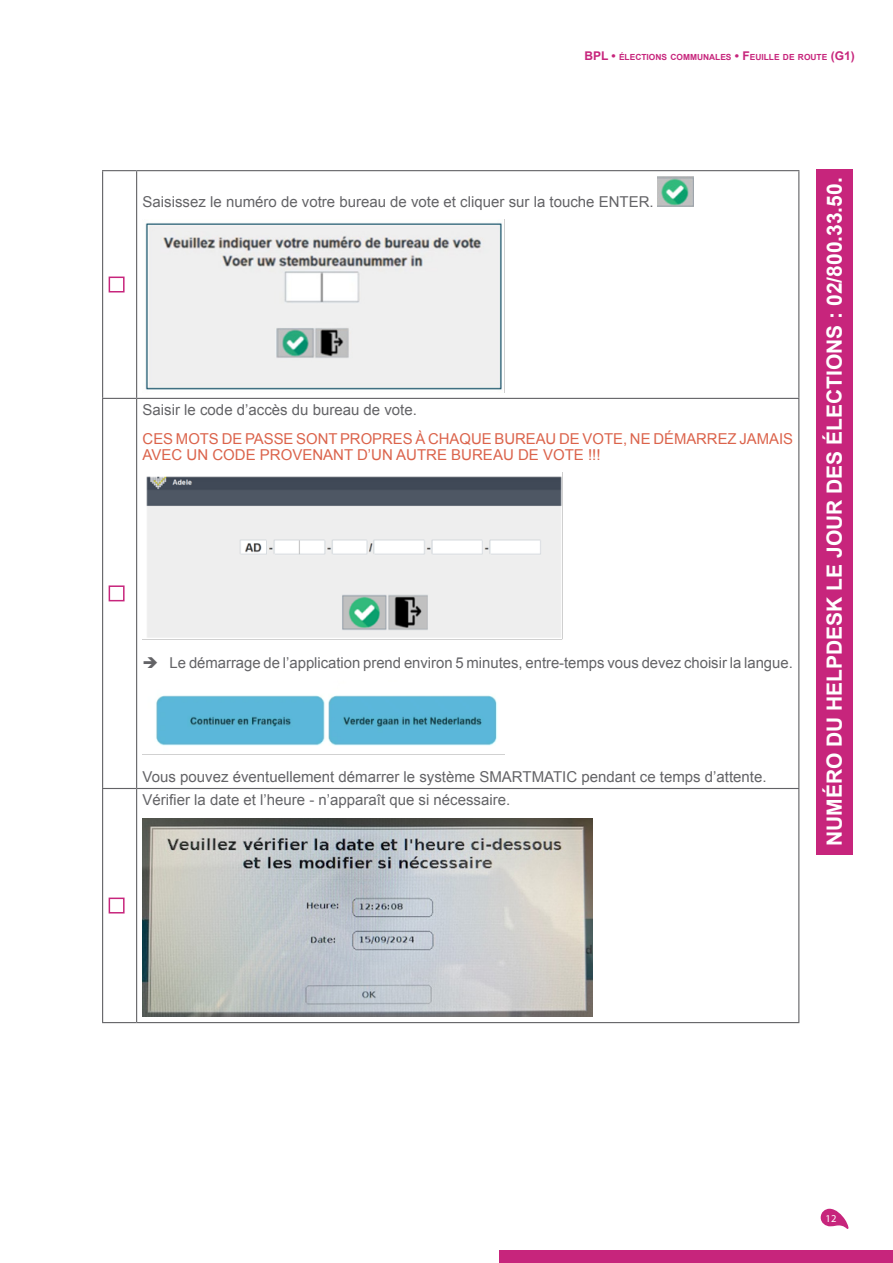
<style>
.page{position:relative;width:893px;height:1263px;background:#fff}
.page>*{position:absolute;margin:0;border:0;box-sizing:border-box;transform-origin:0 0}
.t1{font:700 21px "Arial";color:#fff}
.Elec_Corps{font:15px "Arial";color:#636366}
.Elec_Corps-2{font:15px/16.2px "Arial";color:#db634b}
.t2{font:10.5px "Myriad Pro";color:#fff}
.t3{font:700 8.4px "Arial";color:#c7257c}
.s1{font-size:12px}
</style>
<div class="page">
<div style="left:816px;top:169px;width:37px;height:686px;background:#c7257c"></div>
<hr style="left:102px;top:170px;width:35px;height:1px;background:#636366">
<hr style="left:102px;top:171px;width:1px;height:227px;background:#636366">
<hr style="left:137px;top:170px;width:662px;height:1px;background:#636366">
<hr style="left:136px;top:171px;width:1px;height:227px;background:#636366">
<hr style="left:798px;top:171px;width:1px;height:227px;background:#636366">
<hr style="left:102px;top:398px;width:35px;height:1px;background:#636366">
<hr style="left:102px;top:399px;width:1px;height:389px;background:#636366">
<hr style="left:137px;top:398px;width:662px;height:1px;background:#636366">
<hr style="left:136px;top:399px;width:1px;height:389px;background:#636366">
<hr style="left:798px;top:399px;width:1px;height:389px;background:#636366">
<hr style="left:102px;top:788px;width:35px;height:1px;background:#636366">
<hr style="left:102px;top:789px;width:1px;height:233px;background:#636366">
<hr style="left:137px;top:788px;width:662px;height:1px;background:#636366">
<hr style="left:136px;top:789px;width:1px;height:233px;background:#636366">
<hr style="left:798px;top:789px;width:1px;height:233px;background:#636366">
<hr style="left:102px;top:1022px;width:35px;height:1px;background:#636366">
<hr style="left:137px;top:1022px;width:662px;height:1px;background:#636366">
<div style="left:109px;top:277px;width:16px;height:15px;border:2px solid #c7257c"></div>
<img style="left:658px;top:177px;width:36px;height:30px">
<img style="left:145px;top:223px;width:357px;height:167px">
<div style="left:109px;top:585px;width:16px;height:16px;border:2px solid #c7257c"></div>
<img style="left:146px;top:473px;width:417px;height:166px">
<img style="left:156px;top:695px;width:341px;height:51px">
<div style="left:109px;top:897px;width:16px;height:16px;border:2px solid #c7257c"></div>
<img style="left:143px;top:819px;width:450px;height:197px">
<div style="left:500px;top:1250px;width:393px;height:13px;background:#c7257c"></div>
<svg style="left:821px;top:1209px;width:28px;height:20px"></svg>
<div style="left:822px;top:1214px;width:17px;height:8px;background:#c7257c"></div>
<p class="t3" style="left:584px;top:51px;width:272px"><span class="s1">BPL •</span> ÉLECTIONS COMMUNALES <span class="s1">• F</span>EUILLE DE ROUTE <span class="s1">(G1)</span></p>
<p class="Elec_Corps" style="left:143px;top:192px;width:513px">Saisissez le numéro de votre bureau de vote et cliquer sur la touche ENTER.</p>
<p class="Elec_Corps" style="left:143px;top:400px;width:276px">Saisir le code d’accès du bureau de vote.</p>
<p class="Elec_Corps-2" style="left:143px;top:430px;width:652px">CES MOTS DE PASSE SONT PROPRES À CHAQUE BUREAU DE VOTE, NE DÉMARREZ JAMAIS<br>AVEC UN CODE PROVENANT D’UN AUTRE BUREAU DE VOTE !!!</p>
<p class="Elec_Corps" style="left:170px;top:652px;width:625px">Le démarrage de l’application prend environ 5 minutes, entre-temps vous devez choisir la langue.</p>
<p class="Elec_Corps" style="left:143px;top:767px;width:625px">Vous pouvez éventuellement démarrer le système SMARTMATIC pendant ce temps d’attente.</p>
<p class="Elec_Corps" style="left:143px;top:790px;width:369px">Vérifier la date et l’heure - n’apparaît que si nécessaire.</p>
<h1 class="t1" style="left:820px;top:846px;width:670px;rotate:-90deg">NUMÉRO DU HELPDESK LE JOUR DES ÉLECTIONS : 02/800.33.50.</h1>
<p class="t2" style="left:826px;top:1212px;width:12px">12</p>
</div>
